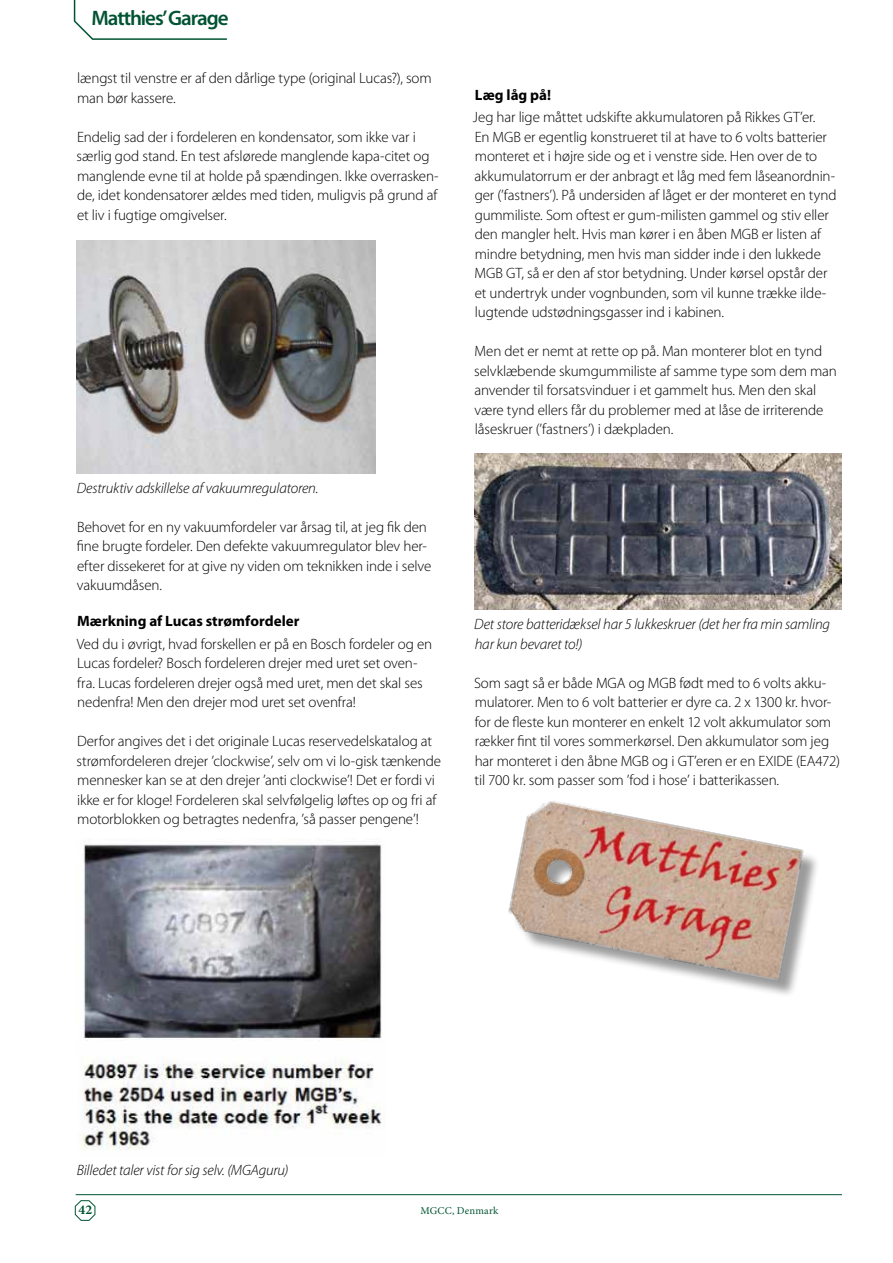
<style>
.page{position:relative;width:893px;height:1263px;background:#fff}
.page>*{position:absolute;margin:0;border:0;box-sizing:border-box;transform-origin:0 0}
.t1{font:600 21px "Myriad Pro";letter-spacing:-.05em;color:#005332}
.t2{font:300 15px/19.5px "Myriad Pro";letter-spacing:-.01em;color:#000}
.t3{font:italic 300 15px/19.5px "Myriad Pro";letter-spacing:-.01em;color:#000}
.t4{font:700 15px "Myriad Pro";color:#000}
.t5{font:700 13.5px "Minion 3";color:#005332}
.t6{font:10.5px "Minion Pro";letter-spacing:.015em;color:#005332}
</style>
<div class="page">
<svg style="left:75px;top:1200px;width:21px;height:21px"></svg>
<hr style="left:76px;top:1194px;width:766px;height:1px;background:#005332">
<svg style="left:73px;top:0;width:154px;height:40px"></svg>
<img style="left:77px;top:240px;width:299px;height:233px">
<img style="left:81px;top:841px;width:301px;height:309px">
<img style="left:508px;top:801px;width:309px;height:192px">
<img style="left:474px;top:454px;width:368px;height:156px">
<h1 class="t1" style="left:91px;top:6px;width:139px">Matthies’Garage</h1>
<p class="t2" style="left:77px;top:69px;width:356px">længst til venstre er af den dårlige type (original Lucas?), som man bør kassere.</p>
<p class="t2" style="left:77px;top:127px;width:363px">Endelig sad der i fordeleren en kondensator, som ikke var i særlig god stand. En test afslørede manglende kapa-citet og manglende evne til at holde på spændingen. Ikke overrasken&shy;de, idet kondensatorer ældes med tiden, muligvis på grund af et liv i fugtige omgivelser.</p>
<p class="t3" style="left:77px;top:478px;width:243px">Destruktiv adskillelse af vakuumregulatoren.</p>
<p class="t2" style="left:77px;top:517px;width:356px">Behovet for en ny vakuumfordeler var årsag til, at jeg fik den fine brugte fordeler. Den defekte vakuumregulator blev her&shy;efter dissekeret for at give ny viden om teknikken inde i selve vakuumdåsen.</p>
<p class="t4" style="left:77px;top:613px;width:224px">Mærkning af Lucas strømfordeler</p>
<p class="t2" style="left:77px;top:634px;width:357px">Ved du i øvrigt, hvad forskellen er på en Bosch fordeler og en Lucas fordeler? Bosch fordeleren drejer med uret set oven&shy;fra. Lucas fordeleren drejer også med uret, men det skal ses nedenfra! Men den drejer mod uret set ovenfra!</p>
<p class="t2" style="left:77px;top:732px;width:366px">Derfor angives det i det originale Lucas reservedelskatalog at strømfordeleren drejer ’clockwise’, selv om vi lo-gisk tænkende mennesker kan se at den drejer ’anti clockwise’! Det er fordi vi ikke er for kloge! Fordeleren skal selvfølgelig løftes op og fri af motorblokken og betragtes nedenfra, ’så passer pengene’!</p>
<p class="t4" style="left:475px;top:86px;width:78px">Læg låg på!</p>
<p class="t2" style="left:473px;top:108px;width:365px">Jeg har lige måttet udskifte akkumulatoren på Rikkes GT’er.<br>En MGB er egentlig konstrueret til at have to 6 volts batterier monteret et i højre side og et i venstre side. Hen over de to akkumulatorrum er der anbragt et låg med fem låseanordnin&shy;ger (’fastners’). På undersiden af låget er der monteret en tynd gummiliste. Som oftest er gum-milisten gammel og stiv eller den mangler helt. Hvis man kører i en åben MGB er listen af mindre betydning, men hvis man sidder inde i den lukkede MGB GT, så er den af stor betydning. Under kørsel opstår der et undertryk under vognbunden, som vil kunne trække ilde&shy;lugtende udstødningsgasser ind i kabinen.</p>
<p class="t2" style="left:474px;top:342px;width:364px">Men det er nemt at rette op på. Man monterer blot en tynd selvklæbende skumgummiliste af samme type som dem man anvender til forsatsvinduer i et gammelt hus. Men den skal være tynd ellers får du problemer med at låse de irriterende låseskruer (’fastners’) i dækpladen.</p>
<p class="t3" style="left:474px;top:615px;width:357px">Det store batteridæksel har 5 lukkeskruer (det her fra min samling har kun bevaret to!)</p>
<p class="t2" style="left:474px;top:673px;width:367px">Som sagt så er både MGA og MGB født med to 6 volts akku&shy;mulatorer. Men to 6 volt batterier er dyre ca. 2 x 1300 kr. hvor&shy;for de fleste kun monterer en enkelt 12 volt akkumulator som rækker fint til vores sommerkørsel. Den akkumulator som jeg har monteret i den åbne MGB og i GT’eren er en EXIDE (EA472) til 700 kr. som passer som ’fod i hose’ i batterikassen.</p>
<p class="t3" style="left:77px;top:1161px;width:213px">Billedet taler vist for sig selv. (MGAguru)</p>
<p class="t5" style="left:78px;top:1200px;width:15px">42</p>
<p class="t6" style="left:420px;top:1205px;width:80px">MGCC, Denmark</p>
</div>
